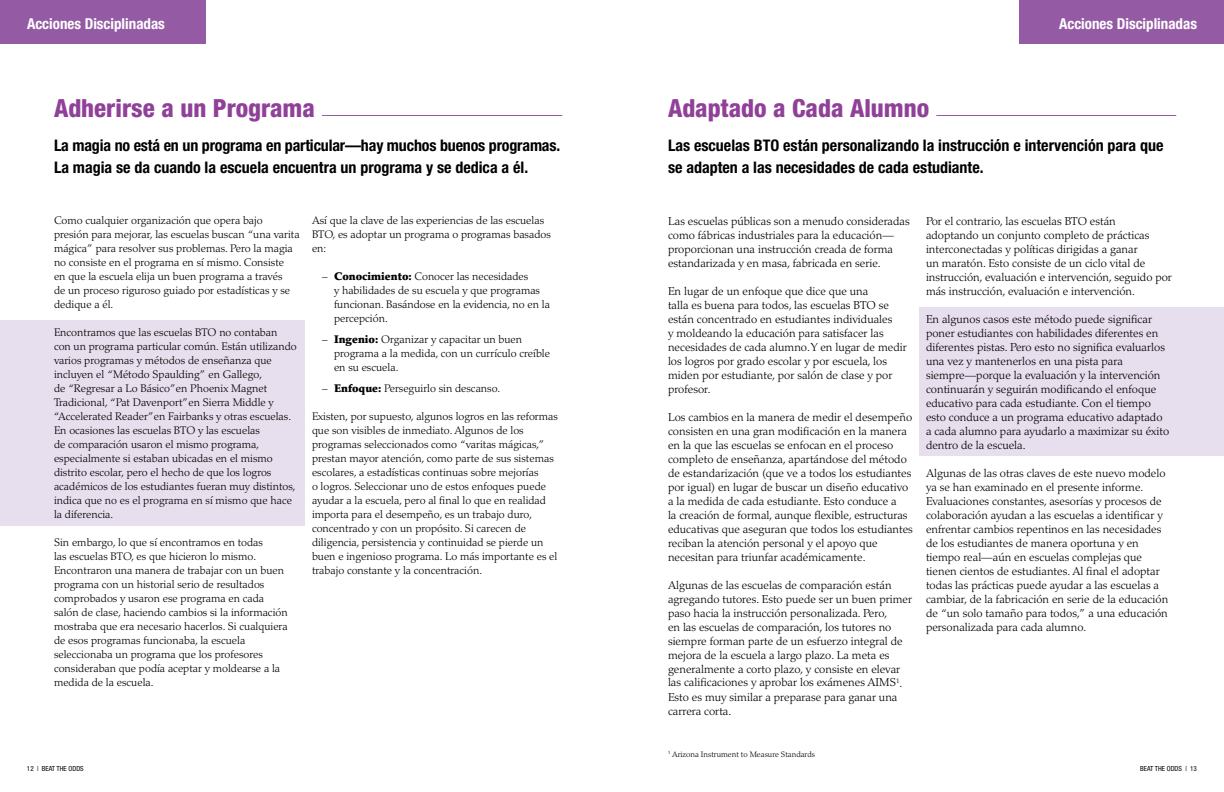
<style>
.page{position:relative;width:1224px;height:792px;background:#fff}
.page>*{position:absolute;margin:0;border:0;box-sizing:border-box;transform-origin:0 0}
.t1{font:800 condensed 25px "Helvetica Neue";color:#904098}
.t2{font:700 condensed 16px/22px "Helvetica Neue";color:#000}
.t3{font:700 condensed 15px "Helvetica Neue";color:#fff}
.t4{font:300 11.5px/14px "Palatino";color:#000}
.t5{font:300 11px/14px "Palatino";color:#000}
.t6{font:300 8px "Palatino";color:#000}
.t7{font:condensed 7px "Helvetica Neue";color:#000}
.s1{font-weight:900}
</style>
<div class="page">
<div style="left:0;top:0;width:206px;height:43px;background:#955aa4"></div>
<div style="left:0;top:320px;width:305px;height:206px;background:#e8dfee"></div>
<hr style="left:322px;top:115px;width:240px;height:1px;background:#955aa4">
<div style="left:919px;top:307px;width:305px;height:149px;background:#e8dfee"></div>
<hr style="left:936px;top:115px;width:240px;height:1px;background:#955aa4">
<div style="left:1019px;top:0;width:205px;height:43px;background:#955aa4"></div>
<p class="t3" style="left:27px;top:15px;width:139px">Acciones Disciplinadas</p>
<p class="t1" style="left:54px;top:93px;width:263px">Adherirse a un Programa</p>
<p class="t2" style="left:54px;top:134px;width:508px">La magia no está en un programa en particular—hay muchos buenos programas.<br>La magia se da cuando la escuela encuentra un programa y se dedica a él.</p>
<p class="t5" style="left:54px;top:214px;width:247px">Como cualquier organización que opera bajo presión para mejorar, las escuelas buscan “una varita mágica” para resolver sus problemas. Pero la magia no consiste en el programa en sí mismo. Consiste<br>en que la escuela elija un buen programa a través<br>de un proceso riguroso guiado por estadísticas y se dedique a él.</p>
<p class="t5" style="left:54px;top:326px;width:244px">Encontramos que las escuelas BTO no contaban con un programa particular común. Están utilizando varios programas y métodos de enseñanza que incluyen el “Método Spaulding” en Gallego,<br>de “Regresar a Lo Básico”en Phoenix Magnet Tradicional, “Pat Davenport”en Sierra Middle y “Accelerated Reader”en Fairbanks y otras escuelas.<br>En ocasiones las escuelas BTO y las escuelas<br>de comparación usaron el mismo programa, especialmente si estaban ubicadas en el mismo distrito escolar, pero el hecho de que los logros académicos de los estudiantes fueran muy distintos, indica que no es el programa en sí mismo que hace la diferencia.</p>
<p class="t5" style="left:54px;top:536px;width:235px">Sin embargo, lo que sí encontramos en todas<br>las escuelas BTO, es que hicieron lo mismo.<br>Encontraron una manera de trabajar con un buen programa con un historial serio de resultados comprobados y usaron ese programa en cada salón de clase, haciendo cambios si la información mostraba que era necesario hacerlos. Si cualquiera de esos programas funcionaba, la escuela seleccionaba un programa que los profesores consideraban que podía aceptar y moldearse a la medida de la escuela.</p>
<p class="t5" style="left:312px;top:214px;width:240px">Así que la clave de las experiencias de las escuelas<br>BTO, es adoptar un programa o programas basados en:</p>
<p class="t5" style="left:334px;top:270px;width:218px;text-indent:-12px">– <span class="s1">Conocimiento:</span> Conocer las necesidades<br>y habilidades de su escuela y que programas funcionan. Basándose en la evidencia, no en la percepción.</p>
<p class="t5" style="left:334px;top:333px;width:218px;text-indent:-12px">– <span class="s1">Ingenio:</span> Organizar y capacitar un buen programa a la medida, con un currículo creíble en su escuela.</p>
<p class="t5" style="left:322px;top:382px;width:180px">– <span class="s1">Enfoque:</span> Perseguirlo sin descanso.</p>
<p class="t5" style="left:312px;top:410px;width:247px">Existen, por supuesto, algunos logros en las reformas que son visibles de inmediato. Algunos de los programas seleccionados como “varitas mágicas,” prestan mayor atención, como parte de sus sistemas escolares, a estadísticas continuas sobre mejorías<br>o logros. Seleccionar uno de estos enfoques puede ayudar a la escuela, pero al final lo que en realidad importa para el desempeño, es un trabajo duro, concentrado y con un propósito. Si carecen de diligencia, persistencia y continuidad se pierde un buen e ingenioso programa. Lo más importante es el trabajo constante y la concentración.</p>
<p class="t3" style="left:1059px;top:15px;width:139px">Acciones Disciplinadas</p>
<p class="t1" style="left:668px;top:93px;width:263px">Adaptado a Cada Alumno</p>
<p class="t2" style="left:668px;top:134px;width:497px">Las escuelas BTO están personalizando la instrucción e intervención para que se adapten a las necesidades de cada estudiante.</p>
<p class="t4" style="left:668px;top:214px;width:243px">Las escuelas públicas son a menudo consideradas como fábricas industriales para la educación— proporcionan una instrucción creada de forma estandarizada y en masa, fabricada en serie.</p>
<p class="t4" style="left:668px;top:284px;width:240px">En lugar de un enfoque que dice que una<br>talla es buena para todos, las escuelas BTO se están concentrado en estudiantes individuales<br>y moldeando la educación para satisfacer las necesidades de cada alumno. Y en lugar de medir los logros por grado escolar y por escuela, los miden por estudiante, por salón de clase y por profesor.</p>
<p class="t4" style="left:668px;top:410px;width:247px">Los cambios en la manera de medir el desempeño consisten en una gran modificación en la manera en la que las escuelas se enfocan en el proceso completo de enseñanza, apartándose del método de estandarización (que ve a todos los estudiantes por igual) en lugar de buscar un diseño educativo a la medida de cada estudiante. Esto conduce a<br>la creación de formal, aunque flexible, estructuras educativas que aseguran que todos los estudiantes reciban la atención personal y el apoyo que necesitan para triunfar académicamente.</p>
<p class="t4" style="left:668px;top:578px;width:246px">Algunas de las escuelas de comparación están agregando tutores. Esto puede ser un buen primer paso hacia la instrucción personalizada. Pero,<br>en las escuelas de comparación, los tutores no siempre forman parte de un esfuerzo integral de mejora de la escuela a largo plazo. La meta es generalmente a corto plazo, y consiste en elevar las calificaciones y aprobar los exámenes AIMS<sup>1</sup>.<br>Esto es muy similar a preparase para ganar una carrera corta.</p>
<p class="t6" style="left:668px;top:749px;width:149px"><sup>1</sup> Arizona Instrument to Measure Standards</p>
<p class="t4" style="left:926px;top:214px;width:248px">Por el contrario, las escuelas BTO están<br>adoptando un conjunto completo de prácticas interconectadas y políticas dirigidas a ganar<br>un maratón. Esto consiste de un ciclo vital de instrucción, evaluación e intervención, seguido por más instrucción, evaluación e intervención.</p>
<p class="t4" style="left:926px;top:312px;width:245px">En algunos casos este método puede significar poner estudiantes con habilidades diferentes en diferentes pistas. Pero esto no significa evaluarlos una vez y mantenerlos en una pista para siempre—porque la evaluación y la intervención continuarán y seguirán modificando el enfoque educativo para cada estudiante. Con el tiempo esto conduce a un programa educativo adaptado a cada alumno para ayudarlo a maximizar su éxito dentro de la escuela.</p>
<p class="t4" style="left:926px;top:466px;width:244px">Algunas de las otras claves de este nuevo modelo ya se han examinado en el presente informe.<br>Evaluaciones constantes, asesorías y procesos de colaboración ayudan a las escuelas a identificar y enfrentar cambios repentinos en las necesidades de los estudiantes de manera oportuna y en tiempo real—aún en escuelas complejas que tienen cientos de estudiantes. Al final el adoptar todas las prácticas puede ayudar a las escuelas a cambiar, de la fabricación en serie de la educación de “un solo tamaño para todos,” a una educación personalizada para cada alumno.</p>
<p class="t7" style="left:27px;top:764px;width:58px">12 | BEAT THE ODDS</p>
<p class="t7" style="left:1140px;top:764px;width:58px">BEAT THE ODDS | 13</p>
</div>
